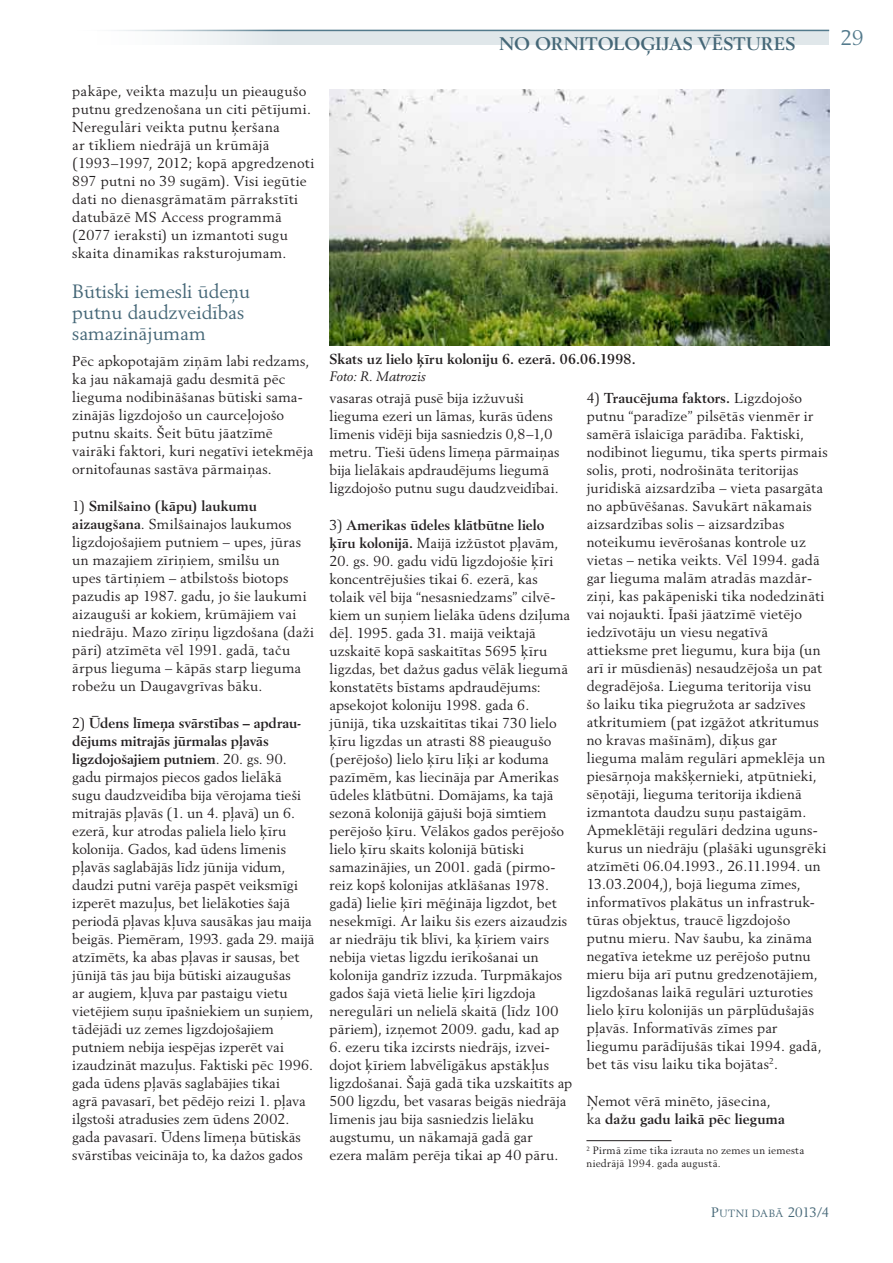
<style>
.page{position:relative;width:893px;height:1263px;background:#fff}
.page>*{position:absolute;margin:0;border:0;box-sizing:border-box;transform-origin:0 0}
.t1{font:21px "Berling";color:#537a8c}
.t2{font:19.05px/21px "Berling";color:#456777}
.t3{font:700 18px "Berling";letter-spacing:.01em;color:#456777}
.t4{font:14.25px/18px "Berling";letter-spacing:.01em;color:#231f20}
.t5{font:700 14.25px/18px "Berling";letter-spacing:.005em;color:#231f20}
.t6{font:13.5px "Berling All Caps";letter-spacing:.025em;color:#456777}
.t7{font:italic 13.5px "Berling";color:#231f20}
.t8{font:10.5px/12.6px "Berling";letter-spacing:.03em;color:#231f20}
.s1{font-weight:700}
.s2{font-weight:400}
</style>
<div class="page">
<svg style="left:151px;top:31px;width:678px;height:14px;background:#e1e7ea"></svg>
<hr style="left:64px;top:30px;width:765px;height:1px;background:#537a8c">
<hr style="left:586px;top:1140px;width:85px;height:1px;background:#231f20">
<img style="left:330px;top:89px;width:499px;height:257px">
<p class="t4" style="left:72px;top:82px;width:244px">pakāpe, veikta mazuļu un pieaugušo putnu gredzenošana un citi pētījumi.<br>Neregulāri veikta putnu ķeršana<br>ar tīkliem niedrājā un krūmājā (1993–1997, 2012; kopā apgredzenoti 897 putni no 39 sugām). Visi iegūtie dati no dienasgrāmatām pārrakstīti datubāzē MS Access programmā (2077 ieraksti) un izmantoti sugu skaita dinamikas raksturojumam.</p>
<h2 class="t2" style="left:72px;top:280px;width:179px">Būtiski iemesli ūdeņu putnu daudzveidības samazinājumam</h2>
<p class="t4" style="left:72px;top:352px;width:243px">Pēc apkopotajām ziņām labi redzams, ka jau nākamajā gadu desmitā pēc lieguma nodibināšanas būtiski sama&shy;zinājās ligzdojošo un caurceļojošo putnu skaits. Šeit būtu jāatzīmē vairāki faktori, kuri negatīvi ietekmēja ornitofaunas sastāva pārmaiņas.</p>
<p class="t4" style="left:72px;top:497px;width:243px">1) <span class="s1">Smilšaino (kāpu) laukumu aizaugšana</span>. Smilšainajos laukumos ligzdojošajiem putniem – upes, jūras un mazajiem zīriņiem, smilšu un<br>upes tārtiņiem – atbilstošs biotops pazudis ap 1987. gadu, jo šie laukumi aizauguši ar kokiem, krūmājiem vai niedrāju. Mazo zīriņu ligzdošana (daži pāri) atzīmēta vēl 1991. gadā, taču ārpus lieguma – kāpās starp lieguma robežu un Daugavgrīvas bāku.</p>
<p class="t4" style="left:72px;top:714px;width:244px">2) <span class="s1">Ūdens līmeņa svārstības – apdrau&shy;dējums mitrajās jūrmalas pļavās ligzdojošajiem putniem</span>. 20. gs. 90. gadu pirmajos piecos gados lielākā<br>sugu daudzveidība bija vērojama tieši mitrajās pļavās (1. un 4. pļavā) un 6. ezerā, kur atrodas paliela lielo ķīru kolonija. Gados, kad ūdens līmenis pļavās saglabājās līdz jūnija vidum, daudzi putni varēja paspēt veiksmīgi izperēt mazuļus, bet lielākoties šajā periodā pļavas kļuva sausākas jau maija beigās. Piemēram, 1993. gada 29. maijā atzīmēts, ka abas pļavas ir sausas, bet jūnijā tās jau bija būtiski aizaugušas<br>ar augiem, kļuva par pastaigu vietu vietējiem suņu īpašniekiem un suņiem, tādējādi uz zemes ligzdojošajiem putniem nebija iespējas izperēt vai izaudzināt mazuļus. Faktiski pēc 1996. gada ūdens pļavās saglabājies tikai<br>agrā pavasarī, bet pēdējo reizi 1. pļava ilgstoši atradusies zem ūdens 2002. gada pavasarī. Ūdens līmeņa būtiskās svārstības veicināja to, ka dažos gados</p>
<p class="t3" style="left:500px;top:34px;width:297px">NO ORNITOLOĢIJAS VĒSTURES</p>
<h1 class="t1" style="left:840px;top:25px;width:25px">29</h1>
<p class="t5" style="left:330px;top:350px;width:308px">Skats uz lielo ķīru koloniju 6. ezerā. 06.06.1998.</p>
<p class="t7" style="left:330px;top:368px;width:98px">Foto: R. Matrozis</p>
<p class="t4" style="left:330px;top:388px;width:231px">vasaras otrajā pusē bija izžuvuši lieguma ezeri un lāmas, kurās ūdens līmenis vidēji bija sasniedzis 0,8–1,0 metru. Tieši ūdens līmeņa pārmaiņas bija lielākais apdraudējums liegumā ligzdojošo putnu sugu daudzveidībai.</p>
<p class="t5" style="left:330px;top:516px;width:231px"><span class="s2">3)</span> Amerikas ūdeles klātbūtne lielo ķīru kolonijā. <span class="s2">Maijā izžūstot pļavām,</span></p>
<p class="t4" style="left:330px;top:551px;width:242px">20. gs. 90. gadu vidū ligzdojošie ķīri koncentrējušies tikai 6. ezerā, kas tolaik vēl bija “nesasniedzams” cilvē&shy;kiem un suņiem lielāka ūdens dziļuma dēļ. 1995. gada 31. maijā veiktajā uzskaitē kopā saskaitītas 5695 ķīru ligzdas, bet dažus gadus vēlāk liegumā konstatēts bīstams apdraudējums: apsekojot koloniju 1998. gada 6. jūnijā, tika uzskaitītas tikai 730 lielo ķīru ligzdas un atrasti 88 pieaugušo (perējošo) lielo ķīru līķi ar koduma pazīmēm, kas liecināja par Amerikas ūdeles klātbūtni. Domājams, ka tajā sezonā kolonijā gājuši bojā simtiem perējošo ķīru. Vēlākos gados perējošo lielo ķīru skaits kolonijā būtiski samazinājies, un 2001. gadā (pirmo&shy;reiz kopš kolonijas atklāšanas 1978. gadā) lielie ķīri mēģināja ligzdot, bet nesekmīgi. Ar laiku šis ezers aizaudzis ar niedrāju tik blīvi, ka ķīriem vairs nebija vietas ligzdu ierīkošanai un kolonija gandrīz izzuda. Turpmākajos gados šajā vietā lielie ķīri ligzdoja neregulāri un nelielā skaitā (līdz 100 pāriem), izņemot 2009. gadu, kad ap</p>
<p class="t4" style="left:330px;top:1037px;width:244px">6. ezeru tika izcirsts niedrājs, izvei&shy;dojot ķīriem labvēlīgākus apstākļus ligzdošanai. Šajā gadā tika uzskaitīts ap 500 ligzdu, bet vasaras beigās niedrāja līmenis jau bija sasniedzis lielāku augstumu, un nākamajā gadā gar<br>ezera malām perēja tikai ap 40 pāru.</p>
<p class="t4" style="left:587px;top:388px;width:242px">4) <span class="s1">Traucējuma faktors.</span> Ligzdojošo putnu “paradīze” pilsētās vienmēr ir samērā īslaicīga parādība. Faktiski, nodibinot liegumu, tika sperts pirmais solis, proti, nodrošināta teritorijas juridiskā aizsardzība – vieta pasargāta no apbūvēšanas. Savukārt nākamais aizsardzības solis – aizsardzības noteikumu ievērošanas kontrole uz vietas – netika veikts. Vēl 1994. gadā gar lieguma malām atradās mazdār&shy;ziņi, kas pakāpeniski tika nodedzināti vai nojaukti. Īpaši jāatzīmē vietējo iedzīvotāju un viesu negatīvā attieksme pret liegumu, kura bija (un arī ir mūsdienās) nesaudzējoša un pat degradējoša. Lieguma teritorija visu šo laiku tika piegružota ar sadzīves atkritumiem (pat izgāžot atkritumus no kravas mašīnām), dīķus gar lieguma malām regulāri apmeklēja un piesārņoja makšķernieki, atpūtnieki, sēņotāji, lieguma teritorija ikdienā izmantota daudzu suņu pastaigām.<br>Apmeklētāji regulāri dedzina uguns&shy;kurus un niedrāju (plašāki ugunsgrēki atzīmēti 06.04.1993., 26.11.1994. un 13.03.2004,), bojā lieguma zīmes, informatīvos plakātus un infrastruk&shy;tūras objektus, traucē ligzdojošo putnu mieru. Nav šaubu, ka zināma negatīva ietekme uz perējošo putnu mieru bija arī putnu gredzenotājiem, ligzdošanas laikā regulāri uzturoties lielo ķīru kolonijās un pārplūdušajās pļavās. Informatīvās zīmes par liegumu parādījušās tikai 1994. gadā, bet tās visu laiku tika bojātas<sup>2</sup>.</p>
<p class="t4" style="left:587px;top:1091px;width:200px">Ņemot vērā minēto, jāsecina, ka <span class="s1">dažu gadu laikā pēc lieguma</span></p>
<p class="t8" style="left:586px;top:1144px;width:219px"><sup>2</sup> Pirmā zīme tika izrauta no zemes un iemesta niedrājā 1994. gada augustā.</p>
<p class="t6" style="left:711px;top:1204px;width:120px">Putni dabā 2013/4</p>
</div>
